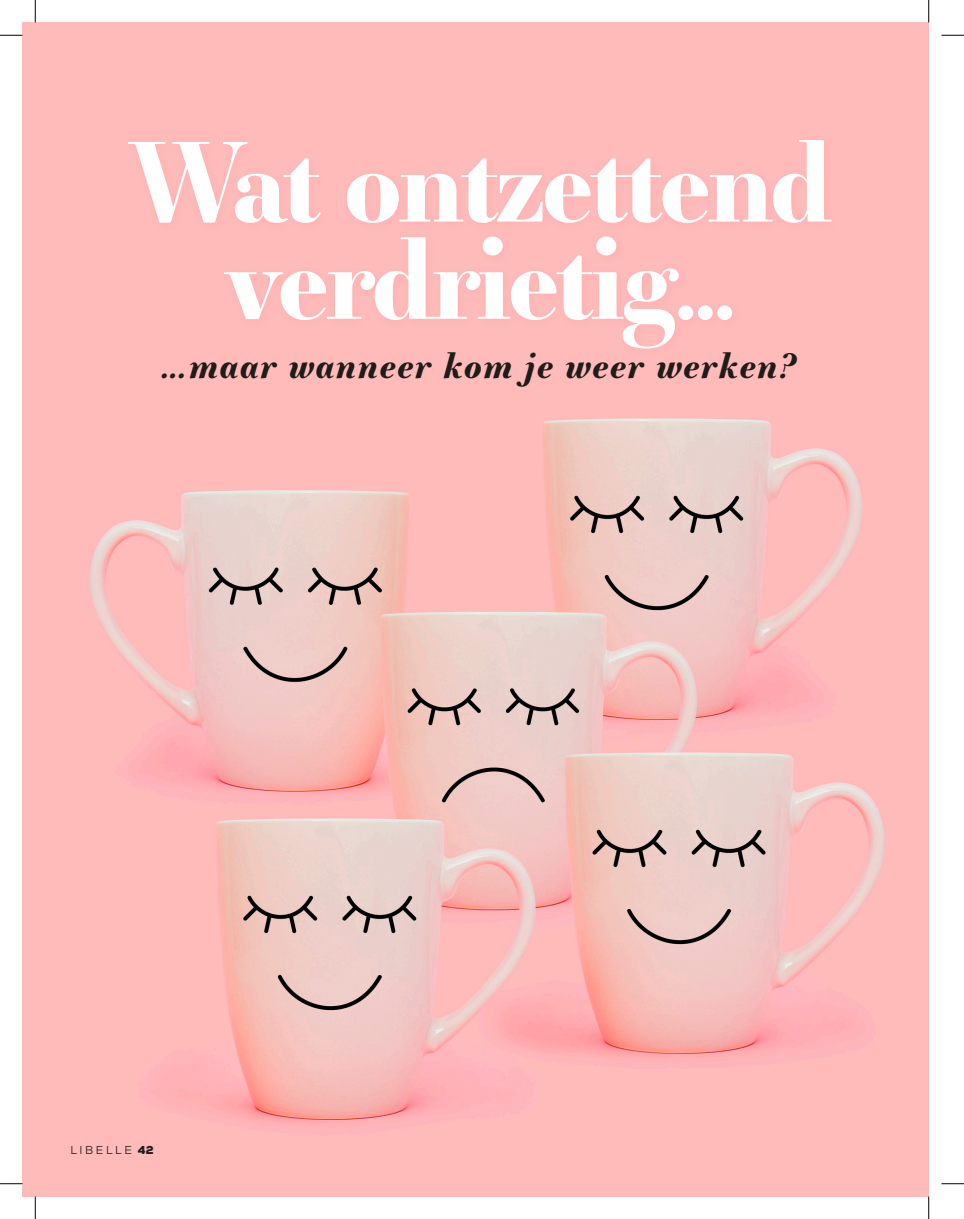
<style>
.page{position:relative;width:964px;height:1219px;background:#fff}
.page>*{position:absolute;margin:0;border:0;box-sizing:border-box;transform-origin:0 0}
.t1{font:700 108.3px/97.2px "Essonnes Display";letter-spacing:-.04em;color:#fff;text-align:center}
.t2{font:italic 700 34.2px "Essonnes Text";letter-spacing:.03em;color:#1f1c19}
.t3{font:11.55px "Nexa";letter-spacing:.23em;color:#1f1c19}
.s1{font-weight:900}
</style>
<div class="page">
<img style="left:22px;top:22px;width:906px;height:1174px">
<div style="left:123px;top:134px;width:718px;height:225px;background:#ffbaba"></div>
<svg style="left:0;top:35px;width:22px;height:1px"></svg>
<svg style="left:941px;top:35px;width:22px;height:1px"></svg>
<svg style="left:0;top:1183px;width:22px;height:1px"></svg>
<svg style="left:941px;top:1183px;width:22px;height:1px"></svg>
<svg style="left:35px;top:0;width:1px;height:22px"></svg>
<svg style="left:35px;top:1196px;width:1px;height:23px"></svg>
<svg style="left:928px;top:0;width:1px;height:22px"></svg>
<svg style="left:928px;top:1196px;width:1px;height:23px"></svg>
<h1 class="t1" style="left:128px;top:130px;width:707px">Wat ontzettend verdrietig...</h1>
<p class="t2" style="left:161px;top:341px;width:635px">...maar wanneer kom je weer werken?</p>
<p class="t3" style="left:70px;top:1142px;width:85px">LIBELLE <span class="s1">42</span></p>
</div>
